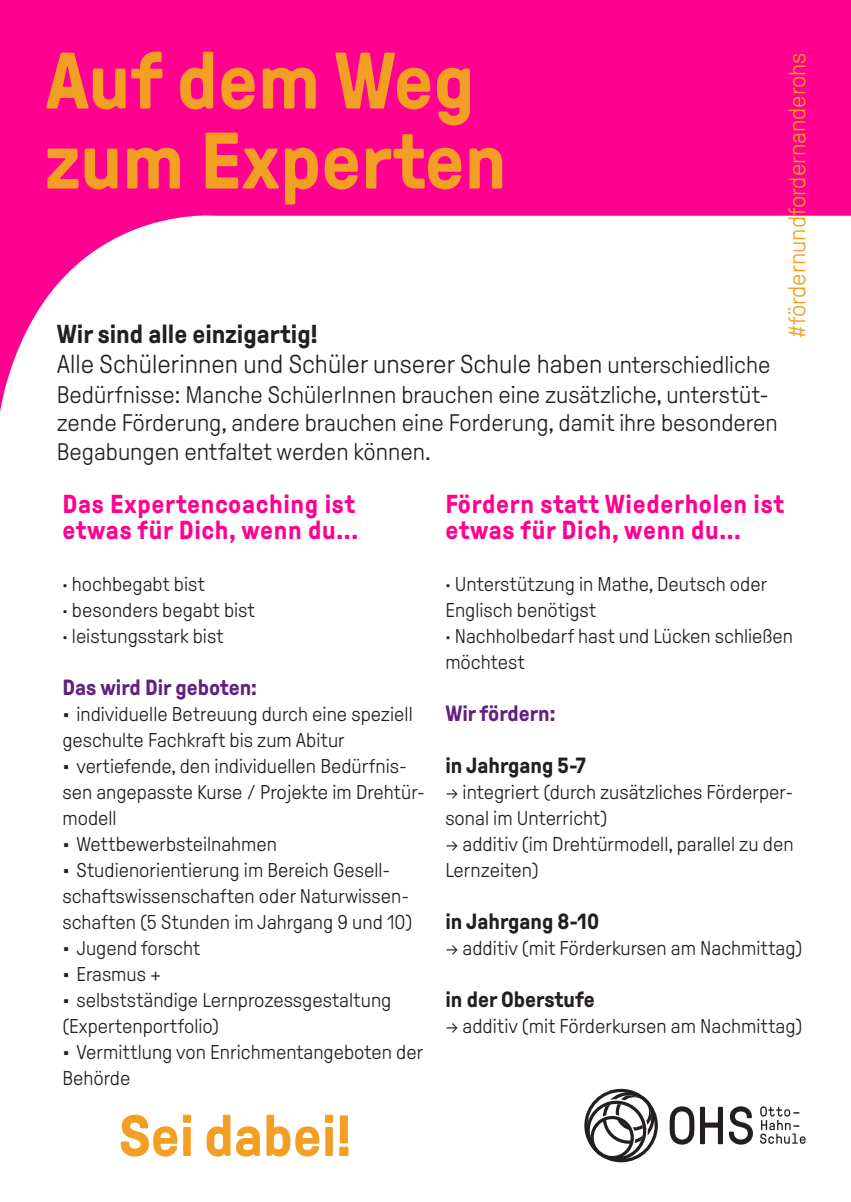
<style>
.page{position:relative;width:851px;height:1202px;background:#fff}
.page>*{position:absolute;margin:0;border:0;box-sizing:border-box;transform-origin:0 0}
.t1{font:700 80px/80px "GT Pressura";color:#f29f24}
.t2{font:700 58px "GT Pressura";color:#f29f24}
.t3{font:700 26px/26px "GT Pressura";letter-spacing:.025em;color:#ff0091}
.t4{font:300 26px "GT Pressura";color:#231f20}
.t5{font:700 26px "GT Pressura";color:#231f20}
.t6{font:300 24px/28.8px "GT Pressura";color:#231f20}
.t7{font:300 24px "GT Pressura";color:#f29f24}
.t8{font:700 22px "GT Pressura";color:#231f20}
.t9{font:700 22px "GT Pressura";color:#622181}
.t10{font:300 20px/26px "GT Pressura";color:#231f20}
.s1{font-size:24px}
</style>
<div class="page">
<svg style="left:0;top:0;width:850px;height:411px;fill:#ff0091"></svg>
<svg style="left:669px;top:1106px;width:53px;height:39px"></svg>
<svg style="left:728px;top:1106px;width:24px;height:39px"></svg>
<svg style="left:760px;top:1106px;width:45px;height:38px"></svg>
<svg style="left:584px;top:1089px;width:73px;height:73px"></svg>
<p class="t1" style="left:45px;top:42px;width:462px">Auf dem Weg zum Experten</p>
<p class="t7" style="left:784px;top:338px;width:287px;rotate:-90deg">#fördernundfordernanderohs</p>
<p class="t5" style="left:57px;top:320px;width:262px">Wir sind alle einzigartig!</p>
<p class="t4" style="left:57px;top:350px;width:715px">Alle Schülerinnen und Schüler unserer Schule haben <span class="s1">unterschiedliche</span></p>
<p class="t6" style="left:57px;top:380px;width:722px">Bedürfnisse: Manche SchülerInnen brauchen eine zusätzliche, unterstüt&shy;zende Förderung, andere brauchen eine Forderung, damit ihre besonderen<br>Begabungen entfaltet werden können.</p>
<p class="t3" style="left:62px;top:491px;width:294px">Das Expertencoaching ist</p>
<p class="t3" style="left:62px;top:517px;width:297px">etwas für Dich, wenn du...</p>
<p class="t10" style="left:62px;top:571px;width:144px">· hochbegabt bist</p>
<p class="t10" style="left:62px;top:597px;width:194px">· besonders begabt bist</p>
<p class="t10" style="left:62px;top:623px;width:163px">· leistungsstark bist</p>
<p class="t9" style="left:62px;top:675px;width:196px">Das wird Dir geboten:</p>
<p class="t10" style="left:62px;top:701px;width:352px">• individuelle Betreuung durch eine speziell geschulte Fachkraft bis zum Abitur</p>
<p class="t10" style="left:62px;top:753px;width:364px">• vertiefende, den individuellen Bedürfnis&shy;sen angepasste Kurse / Projekte im Drehtür&shy;modell</p>
<p class="t10" style="left:62px;top:831px;width:216px">• Wettbewerbsteilnahmen</p>
<p class="t10" style="left:62px;top:857px;width:351px">• Studienorientierung im Bereich Gesell&shy;schaftswissenschaften oder Naturwissen&shy;schaften (5 Stunden im Jahrgang 9 und 10)</p>
<p class="t10" style="left:62px;top:935px;width:139px">• Jugend forscht</p>
<p class="t10" style="left:62px;top:961px;width:100px">• Erasmus +</p>
<p class="t10" style="left:62px;top:987px;width:330px">• selbstständige Lernprozessgestaltung (Expertenportfolio)</p>
<p class="t10" style="left:62px;top:1039px;width:362px">• Vermittlung von Enrichmentangeboten der<br>Behörde</p>
<p class="t2" style="left:119px;top:1105px;width:234px">Sei dabei!</p>
<p class="t3" style="left:445px;top:491px;width:340px">Fördern statt Wiederholen ist etwas für Dich, wenn du...</p>
<p class="t10" style="left:445px;top:571px;width:323px">· Unterstützung in Mathe, Deutsch oder<br>Englisch benötigst</p>
<p class="t10" style="left:445px;top:623px;width:349px">· Nachholbedarf hast und Lücken schließen möchtest</p>
<p class="t9" style="left:445px;top:701px;width:112px">Wir fördern:</p>
<p class="t8" style="left:445px;top:753px;width:142px">in Jahrgang 5-7</p>
<p class="t10" style="left:445px;top:779px;width:349px">→ integriert (durch zusätzliches Förderper&shy;sonal im Unterricht)</p>
<p class="t10" style="left:445px;top:831px;width:349px">→ additiv (im Drehtürmodell, parallel zu den<br>Lernzeiten)</p>
<p class="t8" style="left:445px;top:909px;width:155px">in Jahrgang 8-10</p>
<p class="t10" style="left:445px;top:935px;width:358px">→ additiv (mit Förderkursen am Nachmittag)</p>
<p class="t8" style="left:445px;top:987px;width:151px">in der Oberstufe</p>
<p class="t10" style="left:445px;top:1013px;width:358px">→ additiv (mit Förderkursen am Nachmittag)</p>
</div>
